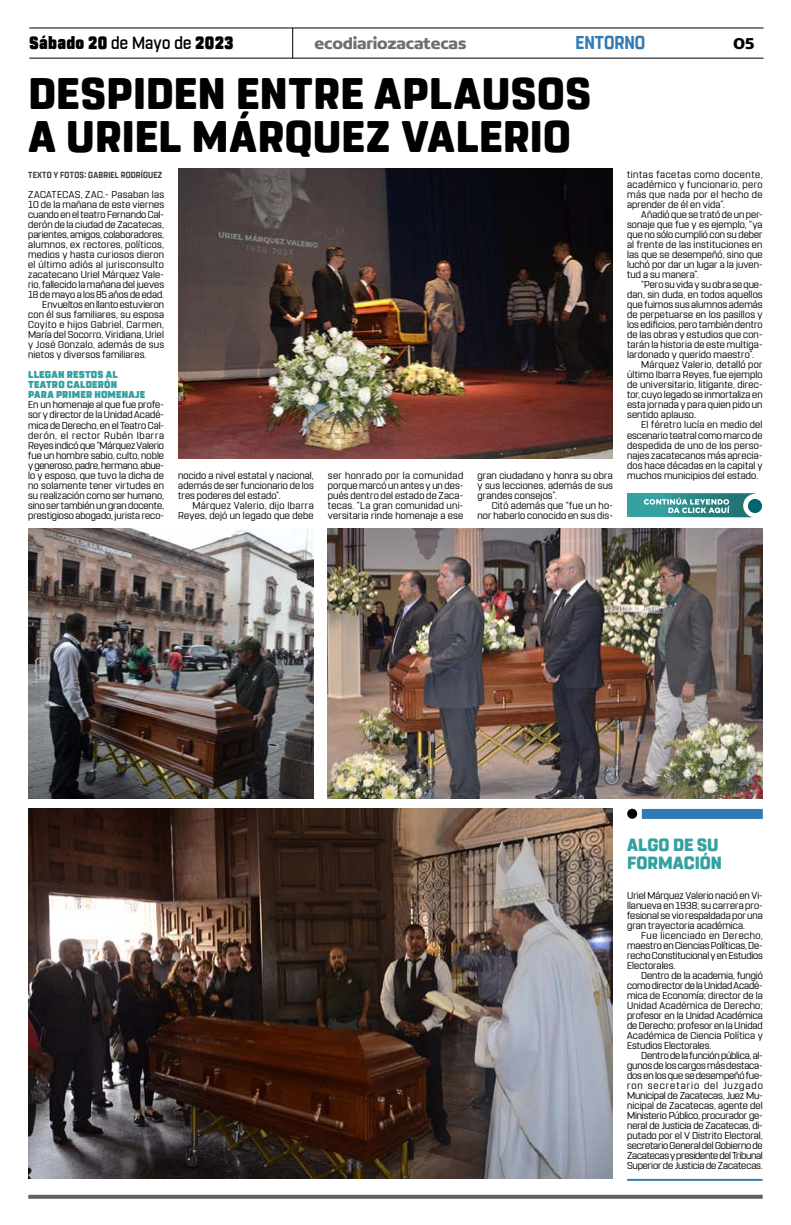
<style>
.page{position:relative;width:791px;height:1225px;background:#fff}
.page>*{position:absolute;margin:0;border:0;box-sizing:border-box;transform-origin:0 0}
.t1{font:800 44px/43px "Rohn Rounded";letter-spacing:.01em;color:#000}
.t2{font:700 18.6px "Rohn Rounded";letter-spacing:-.005em;color:#327ab3;scale:.91 1}
.t3{font:900 17.6px "Rohn Rounded";letter-spacing:.015em;color:#000;scale:.91 1}
.t4{font:800 17.6px/18px "Rohn Rounded";letter-spacing:-.005em;color:#36a1a1}
.t5{font:700 16.9px "Concord";letter-spacing:-.01em;color:#706f6f}
.t6{font:700 16.9px "Concord";color:#000}
.t7{font:10px/10px "Rohn Rounded";letter-spacing:.015em;color:#000;text-align:justify}
.t8{font:10px "Rohn Rounded";letter-spacing:-.005em;color:#000}
.t9{font:10px "Rohn Rounded";letter-spacing:.035em;color:#000}
.t10{font:900 10px/10px "Rohn Rounded";letter-spacing:.02em;color:#36a1a1}
.t11{font:10px "Rohn Rounded";letter-spacing:.04em;color:#000}
.t12{font:700 8.8px "Rohn Rounded";letter-spacing:.025em;color:#3d3d3d;scale:.91 1}
.s1{font-weight:500}
</style>
<div class="page">
<svg style="left:28px;top:1194px;width:735px;height:4px;background:#7f7f7f"></svg>
<hr style="left:29px;top:27px;width:734px;height:1px;background:#000">
<hr style="left:29px;top:58px;width:734px;height:1px;background:#000">
<hr style="left:292px;top:28px;width:1px;height:31px;background:#000">
<img style="left:178px;top:168px;width:435px;height:290px">
<div style="left:642px;top:809px;width:121px;height:10px;background:#327ab3"></div>
<hr style="left:627px;top:1178px;width:135px;height:2px;background:#327ab3">
<div style="left:627px;top:808px;width:10px;height:10px;background:#000;border-radius:50%"></div>
<img style="left:28px;top:808px;width:585px;height:370px">
<img style="left:328px;top:528px;width:435px;height:270px">
<div style="left:627px;top:493px;width:128px;height:24px;background:#36a1a1"></div>
<svg style="left:644px;top:494px;width:118px;height:23px"></svg>
<img style="left:28px;top:528px;width:286px;height:270px">
<h3 class="t3" style="left:29px;top:32px;width:226px">Sábado 20 <span class="s1">de Mayo de</span> 2023</h3>
<h3 class="t5" style="left:315px;top:33px;width:153px">ecodiariozacatecas</h3>
<h2 class="t2" style="left:576px;top:32px;width:78px">ENTORNO</h2>
<h3 class="t6" style="left:733px;top:33px;width:23px">05</h3>
<h1 class="t1" style="left:28px;top:73px;width:564px">DESPIDEN ENTRE APLAUSOS<br>A URIEL MÁRQUEZ VALERIO</h1>
<p class="t9" style="left:28px;top:189px;width:137px">ZACATECAS, ZAC.- Pasaban las</p>
<p class="t7" style="left:28px;top:200px;width:137px">10 de la mañana de este viernes</p>
<p class="t8" style="left:28px;top:209px;width:137px">cuando en el teatro Fernando Cal-</p>
<p class="t7" style="left:28px;top:220px;width:137px">derón de la ciudad de Zacatecas,</p>
<p class="t8" style="left:28px;top:229px;width:137px">parientes, amigos, colaboradores,</p>
<p class="t7" style="left:28px;top:240px;width:137px">alumnos, ex rectores, políticos,</p>
<p class="t7" style="left:28px;top:250px;width:137px">medios y hasta curiosos dieron</p>
<p class="t11" style="left:28px;top:259px;width:137px">el último adiós al jurisconsulto</p>
<p class="t7" style="left:28px;top:270px;width:137px">zacatecano Uriel Márquez Vale-</p>
<p class="t7" style="left:28px;top:280px;width:137px">rio, fallecido la mañana del jueves</p>
<p class="t8" style="left:28px;top:289px;width:137px">18 de mayo a los 85 años de edad.</p>
<p class="t7" style="left:42px;top:300px;width:123px">Envueltos en llanto estuvieron</p>
<p class="t7" style="left:28px;top:310px;width:137px">con él sus familiares, su esposa</p>
<p class="t9" style="left:28px;top:319px;width:137px">Coyito e hijos Gabriel, Carmen,</p>
<p class="t7" style="left:28px;top:330px;width:137px">María del Socorro, Viridiana, Uriel</p>
<p class="t7" style="left:28px;top:340px;width:137px">y José Gonzalo, además de sus</p>
<p class="t7" style="left:28px;top:350px;width:120px">nietos y diversos familiares.</p>
<p class="t10" style="left:28px;top:370px;width:119px">LLEGAN RESTOS AL<br>TEATRO CALDERÓN<br>PARA PRIMER HOMENAJE</p>
<p class="t7" style="left:28px;top:400px;width:137px">En un homenaje al que fue profe&shy;sor y director de la Unidad Acadé&shy;mica de Derecho, en el Teatro Cal&shy;derón, el rector Rubén Ibarra Reyes indicó que “Márquez Valerio fue un hombre sabio, culto, noble y generoso, padre, hermano, abue&shy;lo y esposo, que tuvo la dicha de no solamente tener virtudes en su realización como ser humano, sino ser también un gran docente, prestigioso abogado, jurista reco-</p>
<p class="t12" style="left:28px;top:170px;width:149px">TEXTO Y FOTOS: GABRIEL RODRÍGUEZ</p>
<p class="t7" style="left:627px;top:170px;width:137px">tintas facetas como docente, académico y funcionario, pero más que nada por el hecho de aprender de él en vida”.</p>
<p class="t7" style="left:627px;top:210px;width:137px;text-indent:14px">Añadió que se trató de un per&shy;sonaje que fue y es ejemplo, “ya que no sólo cumplió con su deber al frente de las instituciones en las que se desempeñó, sino que luchó por dar un lugar a la juven&shy;tud a su manera”.</p>
<p class="t8" style="left:641px;top:279px;width:123px">“Pero su vida y su obra se que-</p>
<p class="t7" style="left:627px;top:290px;width:137px">dan, sin duda, en todos aquellos</p>
<p class="t7" style="left:627px;top:300px;width:137px">que fuimos sus alumnos además</p>
<p class="t7" style="left:627px;top:310px;width:137px">de perpetuarse en los pasillos y</p>
<p class="t7" style="left:627px;top:320px;width:137px">los edificios, pero también dentro</p>
<p class="t7" style="left:627px;top:330px;width:137px">de las obras y estudios que con-</p>
<p class="t7" style="left:627px;top:340px;width:137px">tarán la historia de este multiga-</p>
<p class="t7" style="left:627px;top:350px;width:129px">lardonado y querido maestro”.</p>
<p class="t7" style="left:641px;top:360px;width:123px">Márquez Valerio, detalló por</p>
<p class="t7" style="left:627px;top:370px;width:137px">último Ibarra Reyes, fue ejemplo</p>
<p class="t7" style="left:627px;top:380px;width:137px">de universitario, litigante, direc-</p>
<p class="t7" style="left:627px;top:390px;width:137px">tor, cuyo legado se inmortaliza en</p>
<p class="t7" style="left:627px;top:400px;width:137px">esta jornada y para quien pido un</p>
<p class="t7" style="left:627px;top:410px;width:70px">sentido aplauso.</p>
<p class="t7" style="left:641px;top:420px;width:123px">El féretro lucía en medio del</p>
<p class="t7" style="left:627px;top:430px;width:137px">escenario teatral como marco de</p>
<p class="t7" style="left:627px;top:440px;width:137px">despedida de uno de los perso-</p>
<p class="t7" style="left:627px;top:450px;width:137px">najes zacatecanos más aprecia-</p>
<p class="t7" style="left:627px;top:460px;width:137px">dos hace décadas en la capital y</p>
<p class="t7" style="left:627px;top:470px;width:133px">muchos municipios del estado.</p>
<p class="t7" style="left:178px;top:470px;width:137px">nocido a nivel estatal y nacional, además de ser funcionario de los tres poderes del estado”.</p>
<p class="t7" style="left:178px;top:500px;width:137px;text-align:right">Márquez Valerio, dijo Ibarra<br>Reyes, dejó un legado que debe</p>
<p class="t7" style="left:328px;top:470px;width:137px">ser honrado por la comunidad porque marcó un antes y un des&shy;pués dentro del estado de Zaca&shy;tecas. “La gran comunidad uni&shy;versitaria rinde homenaje a ese</p>
<p class="t7" style="left:477px;top:470px;width:137px">gran ciudadano y honra su obra y sus lecciones, además de sus grandes consejos”.</p>
<p class="t7" style="left:477px;top:500px;width:137px;text-align:right">Citó además que “fue un ho&shy;nor haberlo conocido en sus dis-</p>
<h3 class="t4" style="left:627px;top:836px;width:96px">ALGO DE SU<br>FORMACIÓN</h3>
<p class="t7" style="left:627px;top:890px;width:137px">Uriel Márquez Valerio nació en Vi&shy;llanueva en 1938; su carrera pro&shy;fesional se vio respaldada por una gran trayectoria académica.</p>
<p class="t7" style="left:627px;top:930px;width:137px;text-indent:14px">Fue licenciado en Derecho, maestro en Ciencias Políticas, De&shy;recho Constitucional y en Estudios Electorales.</p>
<p class="t7" style="left:627px;top:970px;width:137px;text-indent:14px">Dentro de la academia, fungió como director de la Unidad Acadé&shy;mica de Economía; director de la Unidad Académica de Derecho; profesor en la Unidad Académica de Derecho; profesor en la Unidad Académica de Ciencia Política y Estudios Electorales.</p>
<p class="t7" style="left:627px;top:1050px;width:137px;text-indent:14px">Dentro de la función pública, al&shy;gunos de los cargos más destaca&shy;dos en los que se desempeñó fue&shy;ron secretario del Juzgado Municipal de Zacatecas, Juez Mu&shy;nicipal de Zacatecas, agente del Ministerio Público, procurador ge&shy;neral de Justicia de Zacatecas, di&shy;putado por el V Distrito Electoral, secretario General del Gobierno de Zacatecas y presidente del Tribunal Superior de Justicia de Zacatecas.</p>
</div>
